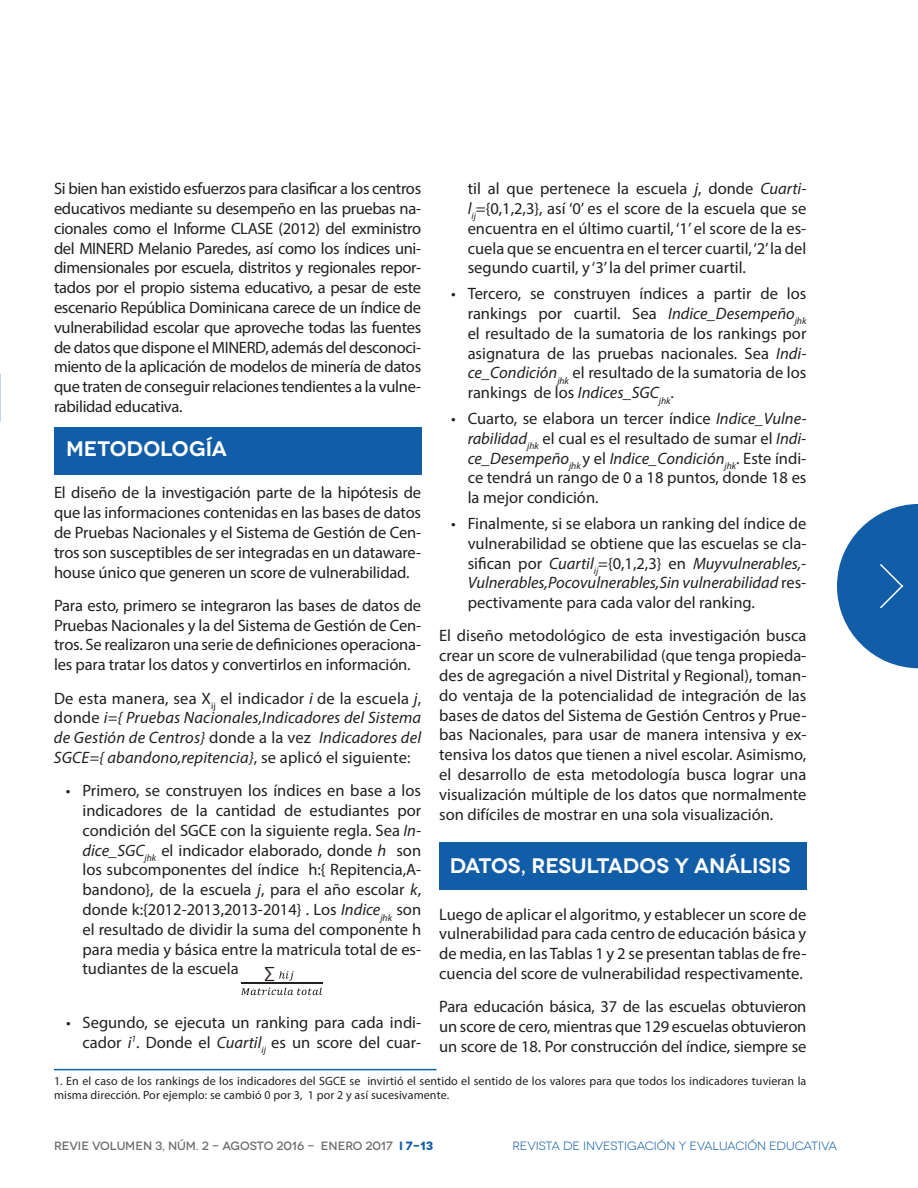
<style>
.page{position:relative;width:918px;height:1188px;background:#fff}
.page>*{position:absolute;margin:0;border:0;box-sizing:border-box;transform-origin:0 0}
.t1{font:600 21px "Novecentowide";letter-spacing:-.01em;color:#fff}
.t2{font:16.5px/19.8px "Myriad Pro";color:#231f20;text-align:justify}
.t3{font:italic 16.5px/19.8px "Myriad Pro";letter-spacing:.01em;color:#231f20;text-align:justify}
.t4{font:15px "Arial";color:#231f20}
.t5{font:12px/14.4px "Myriad Pro";letter-spacing:.01em;color:#231f20}
.t6{font:500 12px "Novecentowide";color:#6c6d70}
.t7{font:12px "Novecentowide";letter-spacing:-.01em;color:#125da7}
.s1{font-style:normal}
.s2{font-style:italic}
.s3{font-weight:700;color:#125da7}
</style>
<div class="page">
<svg style="left:837px;top:504px;width:81px;height:164px"></svg>
<div style="left:54px;top:427px;width:367px;height:48px;background:#125da7"></div>
<div style="left:439px;top:843px;width:367px;height:47px;background:#125da7"></div>
<svg style="left:279px;top:971px;width:15px;height:10px"></svg>
<svg style="left:241px;top:988px;width:81px;height:7px"></svg>
<hr style="left:241px;top:983px;width:82px;height:1px;background:#231f20">
<hr style="left:54px;top:1069px;width:382px;height:1px;background:#125da7">
<p class="t2" style="left:54px;top:178px;width:369px">Si bien han existido esfuerzos para clasificar a los centros educativos mediante su desempeño en las pruebas na&shy;cionales como el Informe CLASE (2012) del exministro del MINERD Melanio Paredes, así como los índices uni&shy;dimensionales por escuela, distritos y regionales repor&shy;tados por el propio sistema educativo, a pesar de este escenario República Dominicana carece de un índice de vulnerabilidad escolar que aproveche todas las fuentes de datos que dispone el MINERD, además del desconoci&shy;miento de la aplicación de modelos de minería de datos que traten de conseguir relaciones tendientes a la vulne&shy;rabilidad educativa.</p>
<p class="t1" style="left:66px;top:436px;width:162px">METODOLOGÍA</p>
<p class="t2" style="left:54px;top:483px;width:369px">El diseño de la investigación parte de la hipótesis de que las informaciones contenidas en las bases de datos de Pruebas Nacionales y el Sistema de Gestión de Cen&shy;tros son susceptibles de ser integradas en un dataware&shy;house único que generen un score de vulnerabilidad.</p>
<p class="t2" style="left:54px;top:595px;width:369px">Para esto, primero se integraron las bases de datos de Pruebas Nacionales y la del Sistema de Gestión de Cen&shy;tros. Se realizaron una serie de definiciones operaciona&shy;les para tratar los datos y convertirlos en información.</p>
<p class="t3" style="left:54px;top:688px;width:369px"><span class="s1">De esta manera, sea X</span><sub>ij</sub> <span class="s1">el indicador</span> i <span class="s1">de la escuela</span> j<span class="s1">, donde</span> i={ Pruebas Nacionales,Indicadores del Sistema de Gestión de Centros} <span class="s1">donde a la vez</span> Indicadores del SGCE={ abandono,repitencia}<span class="s1">, se aplicó el siguiente:</span></p>
<p class="t2" style="left:82px;top:781px;width:340px;text-indent:-16px">• Primero, se construyen los índices en base a los indicadores de la cantidad de estudiantes por condición del SGCE con la siguiente regla. Sea <span class="s2">In&shy;dice_SGC</span><sub>jhk</sub> el indicador elaborado, donde <span class="s2">h</span> son los subcomponentes del índice h:{ Repitencia,A&shy;bandono}, de la escuela <span class="s2">j</span>, para el año escolar <span class="s2">k</span>, donde k:{2012-2013,2013-2014} . Los <span class="s2">Indice</span><sub>jhk</sub> son el resultado de dividir la suma del componente h para media y básica entre la matricula total de es&shy;tudiantes de la escuela</p>
<p class="t4" style="left:264px;top:963px;width:12px">∑</p>
<p class="t2" style="left:66px;top:1012px;width:357px;text-align:right">• Segundo, se ejecuta un ranking para cada indi&shy;cador <span class="s2">i</span><sup>1</sup>. Donde el <span class="s2">Cuartil</span><sub>ij</sub> es un score del cuar-</p>
<p class="t2" style="left:468px;top:178px;width:340px">til al que pertenece la escuela <span class="s2">j</span>, donde <span class="s2">Cuarti&shy;l</span><sub>ij</sub>={0,1,2,3}, así ‘0’ es el score de la escuela que se encuentra en el último cuartil, ‘1’ el score de la es&shy;cuela que se encuentra en el tercer cuartil, ‘2’ la del segundo cuartil, y ‘3’ la del primer cuartil.</p>
<p class="t2" style="left:468px;top:283px;width:340px;text-indent:-16px">• Tercero, se construyen índices a partir de los rankings por cuartil. Sea <span class="s2">Indice_Desempeño</span><sub>jhk </sub>el resultado de la sumatoria de los rankings por asignatura de las pruebas nacionales. Sea <span class="s2">Indi&shy;ce_Condición</span><sub>jhk</sub> el resultado de la sumatoria de los rankings de los <span class="s2">Indices_SGC</span><sub>jhk</sub>.</p>
<p class="t2" style="left:468px;top:408px;width:340px;text-indent:-16px">• Cuarto, se elabora un tercer índice <span class="s2">Indice_Vulne&shy;rabilidad</span><sub>jhk</sub> el cual es el resultado de sumar el <span class="s2">Indi&shy;ce_Desempeño</span><sub>jhk</sub> y el <span class="s2">Indice_Condición</span><sub>jhk</sub>. Este índi&shy;ce tendrá un rango de 0 a 18 puntos, donde 18 es la mejor condición.</p>
<p class="t2" style="left:468px;top:513px;width:340px;text-indent:-16px">• Finalmente, si se elabora un ranking del índice de vulnerabilidad se obtiene que las escuelas se cla&shy;sifican por <span class="s2">Cuartil</span><sub>ij</sub>={0,1,2,3} en <span class="s2">Muyvulnerables,- Vulnerables,Pocovulnerables,Sin vulnerabilidad</span> res&shy;pectivamente para cada valor del ranking.</p>
<p class="t2" style="left:439px;top:626px;width:369px">El diseño metodológico de esta investigación busca crear un score de vulnerabilidad (que tenga propieda&shy;des de agregación a nivel Distrital y Regional), toman&shy;do ventaja de la potencialidad de integración de las bases de datos del Sistema de Gestión Centros y Prue&shy;bas Nacionales, para usar de manera intensiva y ex&shy;tensiva los datos que tienen a nivel escolar. Asimismo, el desarrollo de esta metodología busca lograr una visualización múltiple de los datos que normalmente son difíciles de mostrar en una sola visualización.</p>
<p class="t1" style="left:450px;top:853px;width:342px">DATOS, RESULTADOS Y ANÁLISIS</p>
<p class="t2" style="left:439px;top:904px;width:369px">Luego de aplicar el algoritmo, y establecer un score de vulnerabilidad para cada centro de educación básica y de media, en las Tablas 1 y 2 se presentan tablas de fre&shy;cuencia del score de vulnerabilidad respectivamente.</p>
<p class="t2" style="left:439px;top:997px;width:369px">Para educación básica, 37 de las escuelas obtuvieron un score de cero, mientras que 129 escuelas obtuvieron un score de 18. Por construcción del índice, siempre se</p>
<p class="t5" style="left:54px;top:1073px;width:754px">1. En el caso de los rankings de los indicadores del SGCE se invirtió el sentido el sentido de los valores para que todos los indicadores tuvieran la misma dirección. Por ejemplo: se cambió 0 por 3, 1 por 2 y así sucesivamente.</p>
<p class="t6" style="left:54px;top:1139px;width:381px">REVIE VOLUMEN 3, NÚM. 2 - AGOSTO 2016 - ENERO 2017 <span class="s3">i 7-13</span></p>
<p class="t7" style="left:512px;top:1139px;width:326px">REVISTA DE INVESTIGACIÓN Y EVALUACIÓN EDUCATIVA</p>
</div>
